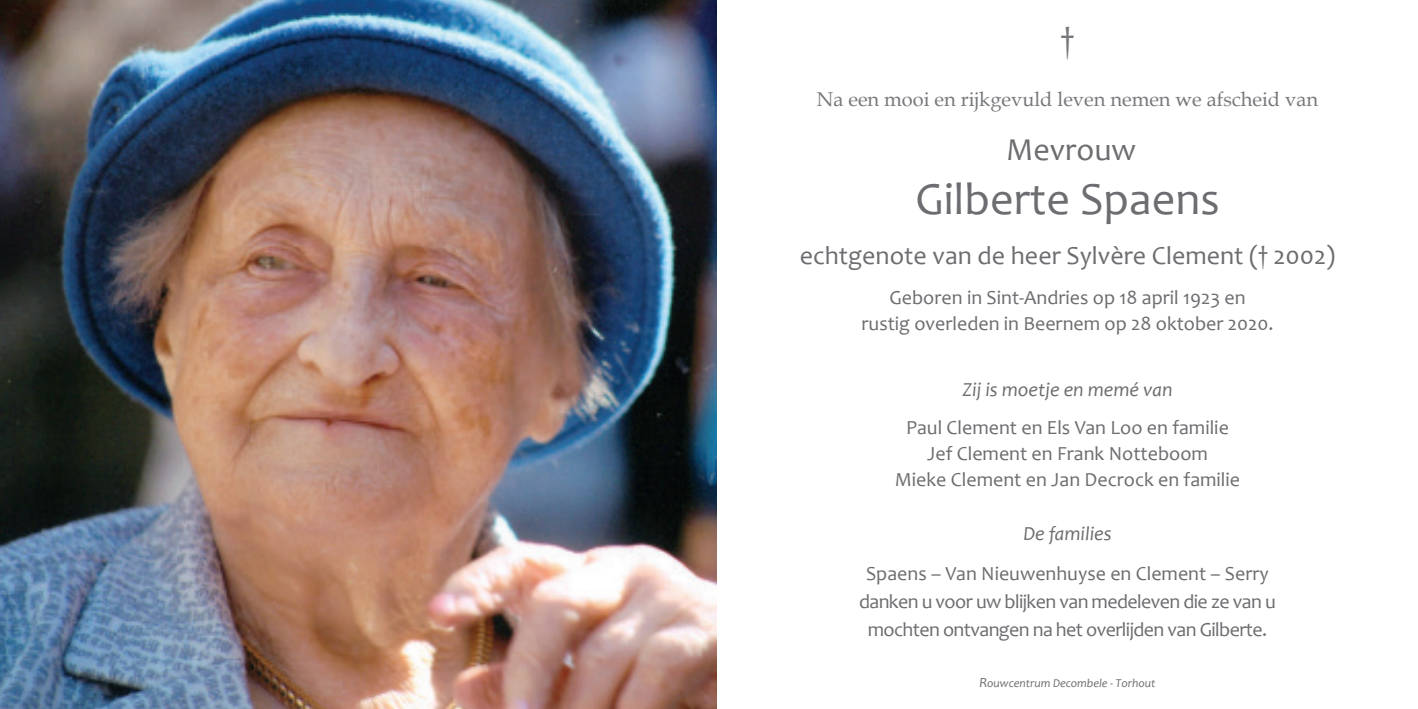
<style>
.page{position:relative;width:1418px;height:709px;background:#fff}
.page>*{position:absolute;margin:0;border:0;box-sizing:border-box;transform-origin:0 0}
.t1{font:46px "Candara";color:#6c6d70}
.t2{font:36px "Candara";color:#76787b}
.t3{font:32px "Candara";color:#6c6d70}
.t4{font:26px "Candara";color:#6c6d70}
.t5{font:20px/26px "Candara";color:#6c6d70;text-align:center}
.t6{font:20px/28px "Candara";letter-spacing:-.03em;color:#6c6d70;text-align:center}
.t7{font:20px "Book Antiqua";color:#76787b}
.t8{font:italic 20px "Candara";color:#6c6d70}
.t9{font:italic 12px "Candara";color:#6c6d70}
.s1{font-size:14px}
</style>
<div class="page">
<img style="left:0;top:0;width:717px;height:709px">
<h2 class="t2" style="left:1061px;top:18px;width:14px">†</h2>
<p class="t7" style="left:816px;top:85px;width:503px">Na een mooi en rijkgevuld leven nemen we afscheid van</p>
<h3 class="t3" style="left:1006px;top:130px;width:131px">Mevrouw</h3>
<h1 class="t1" style="left:915px;top:170px;width:306px">Gilberte Spaens</h1>
<h3 class="t4" style="left:799px;top:239px;width:537px">echtgenote van de heer Sylvère Clement († 2002)</h3>
<p class="t5" style="left:861px;top:284px;width:413px">Geboren in Sint-Andries op 18 april 1923 en<br>rustig overleden in Beernem op 28 oktober 2020.</p>
<p class="t8" style="left:962px;top:377px;width:212px">Zij is moetje en memé van</p>
<p class="t5" style="left:894px;top:414px;width:347px">Paul Clement en Els Van Loo en familie<br>Jef Clement en Frank Notteboom<br>Mieke Clement en Jan Decrock en familie</p>
<p class="t8" style="left:1023px;top:521px;width:90px">De families</p>
<p class="t6" style="left:859px;top:559px;width:418px">Spaens – Van Nieuwenhuyse en Clement – Serry danken u voor uw blijken van medeleven die ze van u mochten ontvangen na het overlijden van Gilberte.</p>
<p class="t9" style="left:979px;top:675px;width:177px"><span class="s1">R</span>ouwcentrum Decombele - Torhout</p>
</div>
